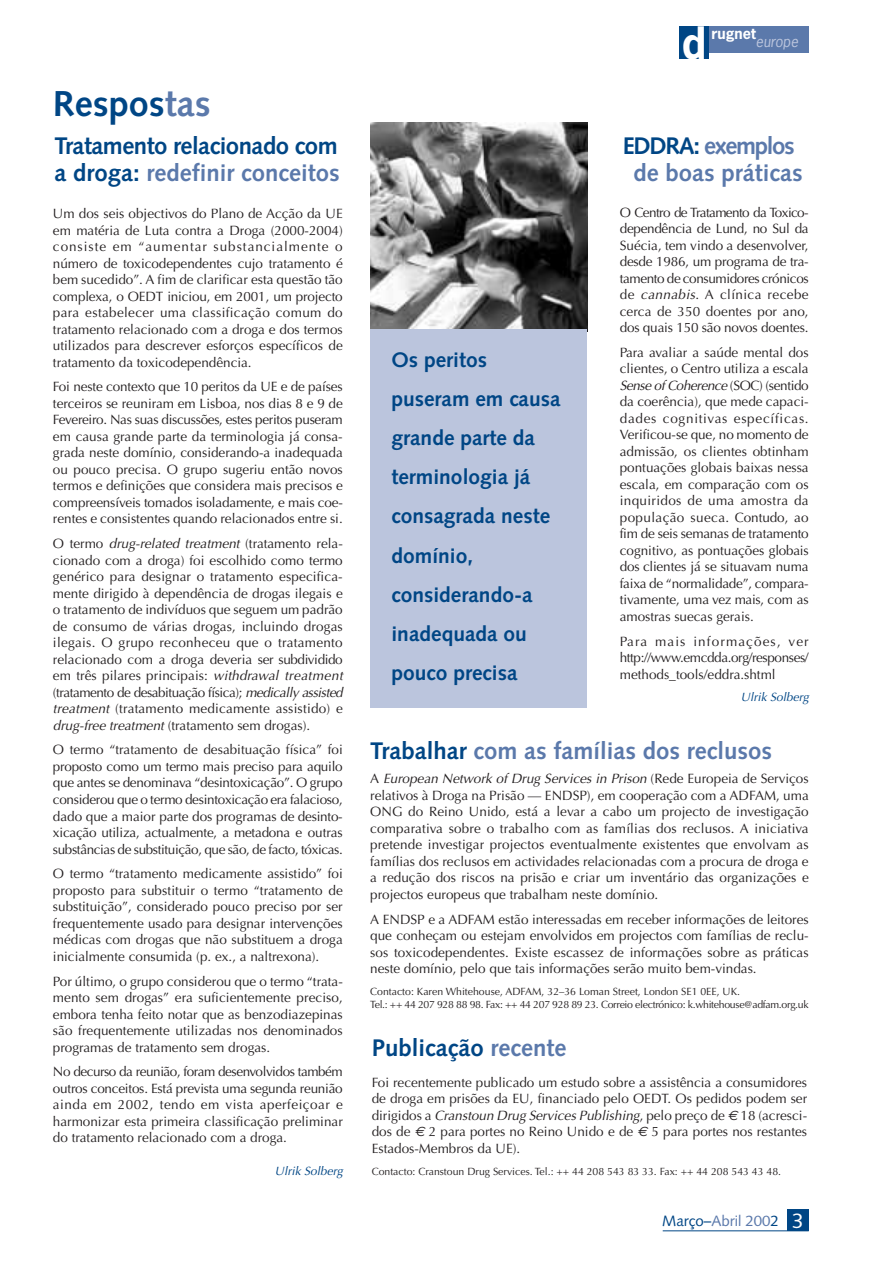
<style>
.page{position:relative;width:893px;height:1262px;background:#fff}
.page>*{position:absolute;margin:0;border:0;box-sizing:border-box;transform-origin:0 0}
.t1{font:700 42px "News Gothic";color:#fff}
.t2{font:700 36px "Syntax";color:#004685}
.t3{font:700 24px/27px "Syntax";letter-spacing:-.02em;color:#004685}
.t4{font:700 24px "Syntax";color:#5b79ab}
.t5{font:700 24px/27px "Syntax";letter-spacing:-.03em;color:#5b79ab;text-align:center}
.t6{font:700 24px "Syntax";color:#004685}
.t7{font:700 21px/39px "Syntax";color:#004685}
.t8{font:15px "Syntax";color:#5b79ab}
.t9{font:700 14.55px "News Gothic";color:#fff}
.t10{font:italic 14.55px "News Gothic";color:#bbc5dd}
.t11{font:13.5px/16.5px "Optima";color:#231f20;text-align:justify}
.t12{font:italic 12px "Optima";color:#004685}
.t13{font:10.5px/13.5px "Optima";letter-spacing:-.03em;color:#231f20}
.t14{font:10.5px "Optima";color:#231f20}
.s1{color:#5b79ab}
.s2{color:#004685}
.s3{font-style:italic}
.s4{font-family:"Euro Sans";font-style:italic}
.s5{font-size:21px;color:#fff}
</style>
<div class="page">
<img style="left:370px;top:122px;width:217px;height:207px">
<div style="left:679px;top:26px;width:30px;height:33px;background:#004685"></div>
<div style="left:709px;top:26px;width:99px;height:27px;background:#5b79ab"></div>
<div style="left:787px;top:1209px;width:21px;height:21px;background:#004685"></div>
<hr style="left:662px;top:1230px;width:146px;height:1px;background:#004685">
<div style="left:370px;top:329px;width:217px;height:378px;background:#bbc5dd"></div>
<h1 class="t1" style="left:681px;top:26px;width:26px">d</h1>
<p class="t9" style="left:711px;top:28px;width:46px">rugnet</p>
<p class="t10" style="left:755px;top:36px;width:44px">europe</p>
<h2 class="t2" style="left:53px;top:89px;width:159px">Respos<span class="s1">tas</span></h2>
<h3 class="t3" style="left:54px;top:134px;width:287px">Tratamento relacionado com a droga: <span class="s1">redefinir conceitos</span></h3>
<h3 class="t5" style="left:622px;top:134px;width:181px"><span class="s2">EDDRA:</span> exemplos de boas práticas</h3>
<p class="t11" style="left:53px;top:206px;width:291px">Um dos seis objectivos do Plano de Acção da UE em matéria de Luta contra a Droga (2000-2004) consiste em “aumentar substancialmente o número de toxicodependentes cujo tratamento é bem sucedido”. A fim de clarificar esta questão tão complexa, o OEDT iniciou, em 2001, um projecto para estabelecer uma classificação comum do tratamento relacionado com a droga e dos termos utilizados para descrever esforços específicos de tratamento da toxicodependência.</p>
<p class="t11" style="left:53px;top:380px;width:291px">Foi neste contexto que 10 peritos da UE e de países terceiros se reuniram em Lisboa, nos dias 8 e 9 de Fevereiro. Nas suas discussões, estes peritos puseram em causa grande parte da terminologia já consa&shy;grada neste domínio, considerando-a inadequada ou pouco precisa. O grupo sugeriu então novos termos e definições que considera mais precisos e compreensíveis tomados isoladamente, e mais coe&shy;rentes e consistentes quando relacionados entre si.</p>
<p class="t11" style="left:53px;top:536px;width:291px">O termo <span class="s3">drug-related treatment</span> (tratamento rela&shy;cionado com a droga) foi escolhido como termo genérico para designar o tratamento especifica&shy;mente dirigido à dependência de drogas ilegais e o tratamento de indivíduos que seguem um padrão de consumo de várias drogas, incluindo drogas ilegais. O grupo reconheceu que o tratamento relacionado com a droga deveria ser subdividido em três pilares principais: <span class="s3">withdrawal treatment </span>(tratamento de desabituação física); <span class="s3">medically assisted treatment</span> (tratamento medicamente assistido) e <span class="s3">drug-free treatment</span> (tratamento sem drogas).</p>
<p class="t11" style="left:53px;top:743px;width:291px">O termo “tratamento de desabituação física” foi proposto como um termo mais preciso para aquilo que antes se denominava “desintoxicação”. O grupo considerou que o termo desintoxicação era falacioso, dado que a maior parte dos programas de desinto&shy;xicação utiliza, actualmente, a metadona e outras substâncias de substituição, que são, de facto, tóxicas.</p>
<p class="t11" style="left:53px;top:866px;width:291px">O termo “tratamento medicamente assistido” foi proposto para substituir o termo “tratamento de substituição”, considerado pouco preciso por ser frequentemente usado para designar intervenções médicas com drogas que não substituem a droga inicialmente consumida (p. ex., a naltrexona).</p>
<p class="t11" style="left:53px;top:974px;width:291px">Por último, o grupo considerou que o termo “trata&shy;mento sem drogas” era suficientemente preciso, embora tenha feito notar que as benzodiazepinas são frequentemente utilizadas nos denominados programas de tratamento sem drogas.</p>
<p class="t11" style="left:53px;top:1064px;width:291px">No decurso da reunião, foram desenvolvidos também outros conceitos. Está prevista uma segunda reunião ainda em 2002, tendo em vista aperfeiçoar e harmonizar esta primeira classificação preliminar do tratamento relacionado com a droga.</p>
<p class="t12" style="left:275px;top:1166px;width:70px">Ulrik Solberg</p>
<h3 class="t7" style="left:391px;top:342px;width:171px">Os peritos puseram em causa grande parte da terminologia já consagrada neste domínio, considerando-a inadequada ou pouco precisa</h3>
<p class="t11" style="left:619px;top:205px;width:190px">O Centro de Tratamento da Toxico&shy;dependência de Lund, no Sul da Suécia, tem vindo a desenvolver, desde 1986, um programa de tra&shy;tamento de consumidores crónicos de <span class="s3">cannabis</span>. A clínica recebe cerca de 350 doentes por ano, dos quais 150 são novos doentes.</p>
<p class="t11" style="left:619px;top:345px;width:190px">Para avaliar a saúde mental dos clientes, o Centro utiliza a escala <span class="s3">Sense of Coherence</span> (SOC) (sentido da coerência), que mede capaci&shy;dades cognitivas específicas.<br>Verificou-se que, no momento de admissão, os clientes obtinham pontuações globais baixas nessa escala, em comparação com os inquiridos de uma amostra da população sueca. Contudo, ao fim de seis semanas de tratamento cognitivo, as pontuações globais dos clientes já se situavam numa faixa de “normalidade”, compara&shy;tivamente, uma vez mais, com as amostras suecas gerais.</p>
<p class="t11" style="left:619px;top:634px;width:190px">Para mais informações, ver http://www.emcdda.org/responses/ methods_tools/eddra.shtml</p>
<p class="t12" style="left:740px;top:692px;width:70px">Ulrik Solberg</p>
<h3 class="t4" style="left:370px;top:740px;width:403px"><span class="s2">Trabalhar</span> com as famílias dos reclusos</h3>
<p class="t11" style="left:370px;top:772px;width:440px">A <span class="s3">European Network of Drug Services in Prison</span> (Rede Europeia de Serviços relativos à Droga na Prisão — ENDSP), em cooperação com a ADFAM, uma ONG do Reino Unido, está a levar a cabo um projecto de investigação comparativa sobre o trabalho com as famílias dos reclusos. A iniciativa pretende investigar projectos eventualmente existentes que envolvam as famílias dos reclusos em actividades relacionadas com a procura de droga e a redução dos riscos na prisão e criar um inventário das organizações e projectos europeus que trabalham neste domínio.</p>
<p class="t11" style="left:370px;top:912px;width:440px">A ENDSP e a ADFAM estão interessadas em receber informações de leitores que conheçam ou estejam envolvidos em projectos com famílias de reclu&shy;sos toxicodependentes. Existe escassez de informações sobre as práticas neste domínio, pelo que tais informações serão muito bem-vindas.</p>
<p class="t13" style="left:370px;top:985px;width:440px">Contacto: Karen Whitehouse, ADFAM, 32–36 Loman Street, London SE1 0EE, UK.<br>Tel.: ++ 44 207 928 88 98. Fax: ++ 44 207 928 89 23. Correio electrónico: k.whitehouse@adfam.org.uk</p>
<h3 class="t6" style="left:372px;top:1038px;width:196px">Publicação <span class="s1">recente</span></h3>
<p class="t11" style="left:372px;top:1075px;width:437px">Foi recentemente publicado um estudo sobre a assistência a consumidores de droga em prisões da EU, financiado pelo OEDT. Os pedidos podem ser dirigidos a <span class="s3">Cranstoun Drug Services Publishing</span>, pelo preço de <span class="s4">€</span> 18 (acresci&shy;dos de <span class="s4">€</span> 2 para portes no Reino Unido e de <span class="s4">€</span> 5 para portes nos restantes Estados-Membros da UE).</p>
<p class="t14" style="left:372px;top:1166px;width:411px">Contacto: Cranstoun Drug Services. Tel.: ++ 44 208 543 83 33. Fax: ++ 44 208 543 43 48.</p>
<p class="t8" style="left:662px;top:1214px;width:143px"><span class="s2">Março–</span>Abril 200<span class="s2">2</span> <span class="s5">3</span></p>
</div>
